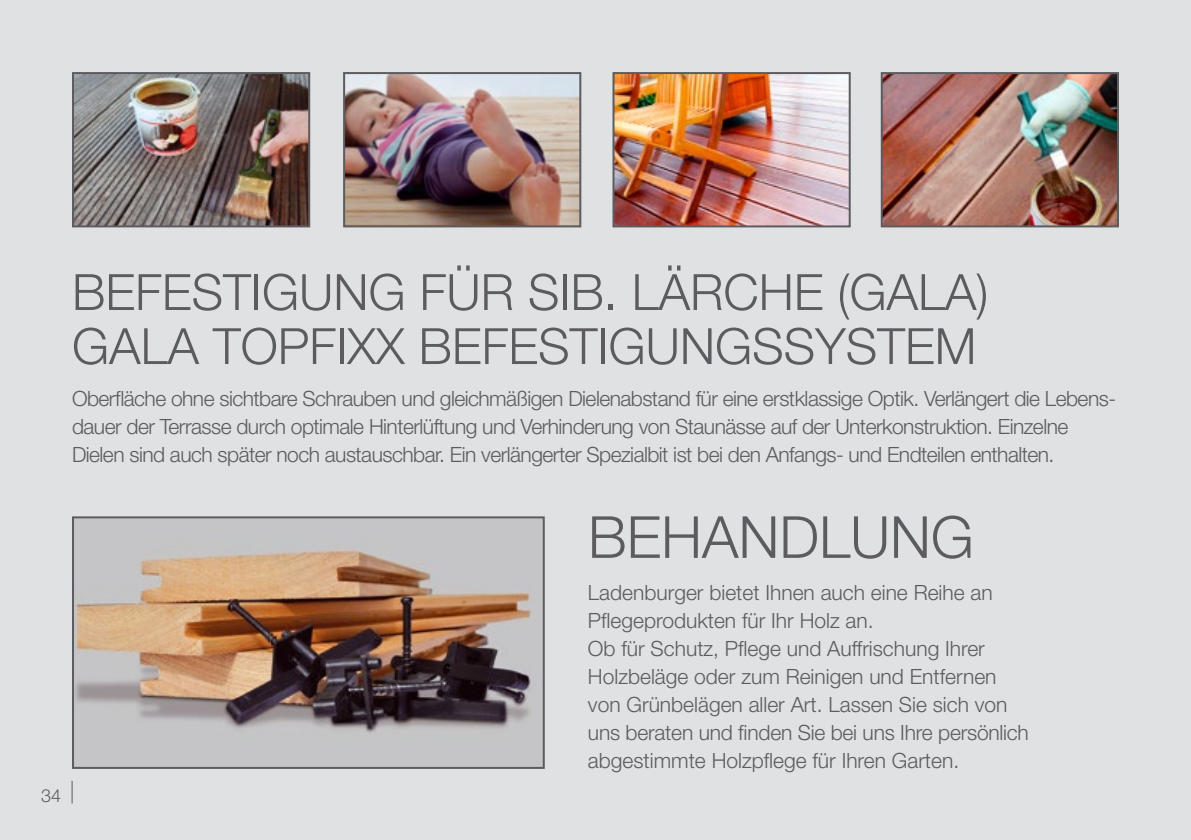
<style>
.page{position:relative;width:1191px;height:840px;background:#fff}
.page>*{position:absolute;margin:0;border:0;box-sizing:border-box;transform-origin:0 0}
.t1{font:300 58px "Helvetica Neue LT Std";color:#5c5b60}
.t2{font:300 50px/54px "Helvetica Neue LT Std";color:#5c5b60}
.t3{font:300 21px/28px "Helvetica Neue LT Std";letter-spacing:-.025em;color:#5c5b60}
.t4{font:300 21px/28px "Helvetica Neue LT Std";color:#5c5b60}
.t5{font:300 18px "Helvetica Neue LT Std";color:#5c5b60}
</style>
<div class="page">
<div style="left:0;top:0;width:1191px;height:839px;background:#dfe1e2"></div>
<img style="left:75px;top:519px;width:467px;height:246px">
<div style="left:72px;top:516px;width:473px;height:252px;border:2px solid #5c5b60"></div>
<img style="left:75px;top:75px;width:232px;height:149px">
<div style="left:72px;top:72px;width:238px;height:155px;border:2px solid #5c5b60"></div>
<img style="left:615px;top:75px;width:232px;height:149px">
<div style="left:612px;top:72px;width:238px;height:155px;border:2px solid #5c5b60"></div>
<img style="left:346px;top:75px;width:232px;height:149px">
<div style="left:343px;top:72px;width:238px;height:155px;border:2px solid #5c5b60"></div>
<img style="left:883px;top:75px;width:233px;height:149px">
<div style="left:880px;top:72px;width:239px;height:155px;border:2px solid #5c5b60"></div>
<svg style="left:72px;top:780px;width:1px;height:23px"></svg>
<h2 class="t2" style="left:72px;top:264px;width:918px">BEFESTIGUNG FÜR SIB. LÄRCHE (GALA)<br>GALA TOPFIXX BEFESTIGUNGSSYSTEM</h2>
<p class="t3" style="left:72px;top:384px;width:1045px">Oberfläche ohne sichtbare Schrauben und gleichmäßigen Dielenabstand für eine erstklassige Optik. Verlängert die Lebens&shy;dauer der Terrasse durch optimale Hinterlüftung und Verhinderung von Staunässe auf der Unterkonstruktion. Einzelne<br>Dielen sind auch später noch austauschbar. Ein verlängerter Spezialbit ist bei den Anfangs- und Endteilen enthalten.</p>
<p class="t5" style="left:41px;top:783px;width:22px">34</p>
<h1 class="t1" style="left:588px;top:501px;width:387px">BEHANDLUNG</h1>
<p class="t4" style="left:588px;top:577px;width:442px">Ladenburger bietet Ihnen auch eine Reihe an Pflegeprodukten für Ihr Holz an.<br>Ob für Schutz, Pflege und Auffrischung Ihrer Holzbeläge oder zum Reinigen und Entfernen von Grünbelägen aller Art. Lassen Sie sich von uns beraten und finden Sie bei uns Ihre persönlich abgestimmte Holzpflege für Ihren Garten.</p>
</div>
